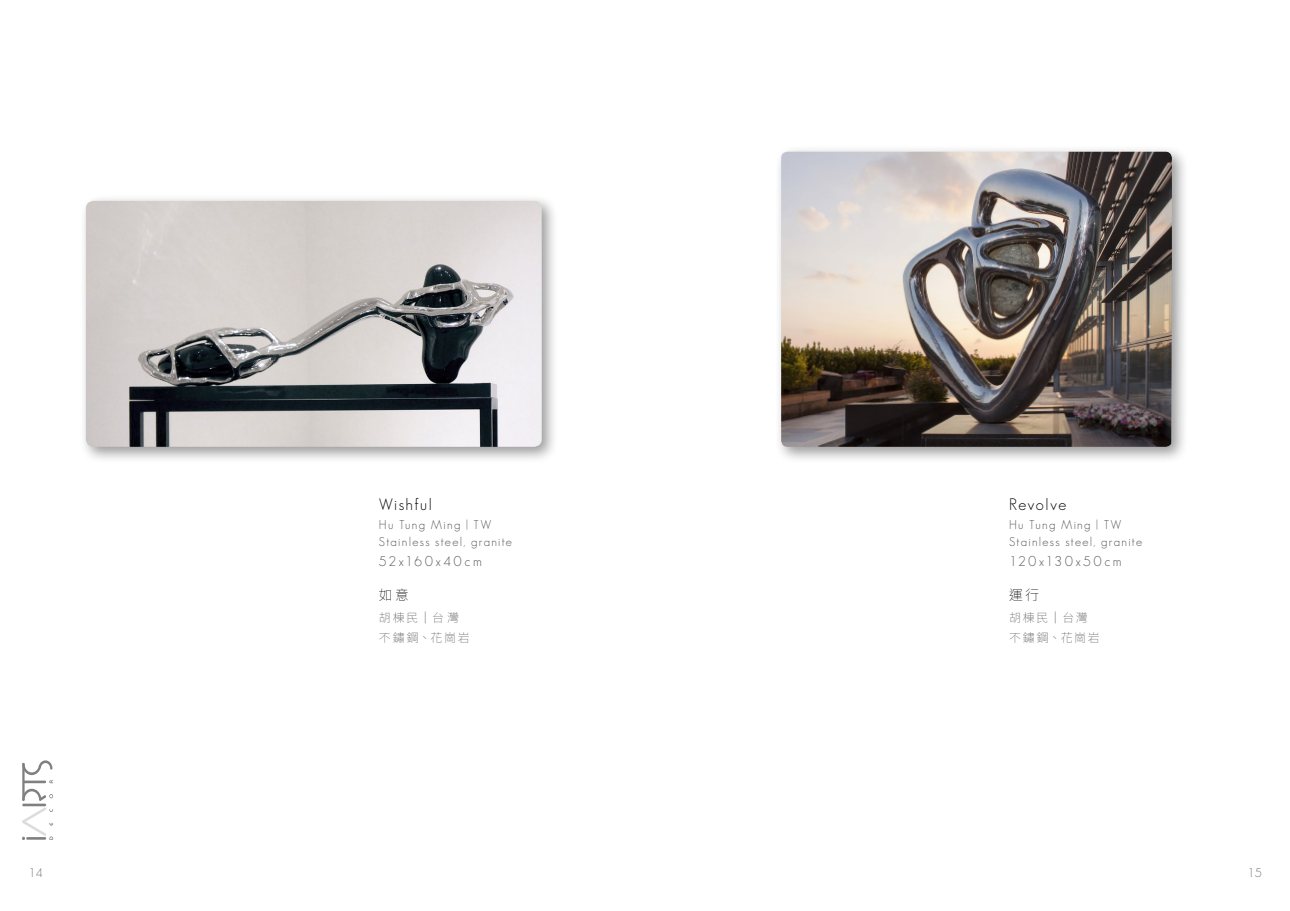
<style>
.page{position:relative;width:1290px;height:911px;background:#fff}
.page>*{position:absolute;margin:0;border:0;box-sizing:border-box;transform-origin:0 0}
.t1{font:300 16.25px "Geosans";letter-spacing:.085em;color:#000}
.t2{font:300 13.75px "Geosans";letter-spacing:.205em;color:#595757}
.t3{font:100 13.75px "Noto Sans TC";color:#000}
.t4{font:300 12.5px/17.5px "Geosans";letter-spacing:.105em;color:#595757}
.t5{font:300 12.5px "Geosans";color:#727171}
.t6{font:100 11.88px/20px "Noto Sans TC";letter-spacing:.155em;color:#595757}
</style>
<div class="page">
<hr style="left:22px;top:803px;width:24px;height:3px;background:#000">
<svg style="left:22px;top:760px;width:31px;height:41px"></svg>
<svg style="left:22px;top:807px;width:31px;height:33px"></svg>
<div style="left:79px;top:194px;width:480px;height:270px;background:#000;opacity:.4"></div>
<img style="left:86px;top:201px;width:456px;height:246px">
<div style="left:774px;top:145px;width:415px;height:319px;background:#000;opacity:.4"></div>
<img style="left:781px;top:152px;width:391px;height:295px">
<h1 class="t1" style="left:379px;top:495px;width:54px">Wishful</h1>
<p class="t4" style="left:379px;top:515px;width:135px">Hu Tung Ming | TW<br>Stainless steel, granite</p>
<p class="t2" style="left:379px;top:553px;width:104px">52x160x40cm</p>
<h1 class="t1" style="left:1009px;top:495px;width:59px">Revolve</h1>
<p class="t4" style="left:1009px;top:515px;width:135px">Hu Tung Ming | TW<br>Stainless steel, granite</p>
<p class="t2" style="left:1009px;top:553px;width:114px">120x130x50cm</p>
<p class="t3" style="left:379px;top:587px;width:31px">如意</p>
<p class="t3" style="left:1009px;top:587px;width:32px">運行</p>
<p class="t6" style="left:379px;top:607px;width:92px">胡棟民｜台灣不鏽鋼、花崗岩</p>
<p class="t6" style="left:1009px;top:607px;width:92px">胡棟民｜台灣不鏽鋼、花崗岩</p>
<p class="t5" style="left:28px;top:865px;width:16px">14</p>
<p class="t5" style="left:1247px;top:865px;width:16px">15</p>
</div>
